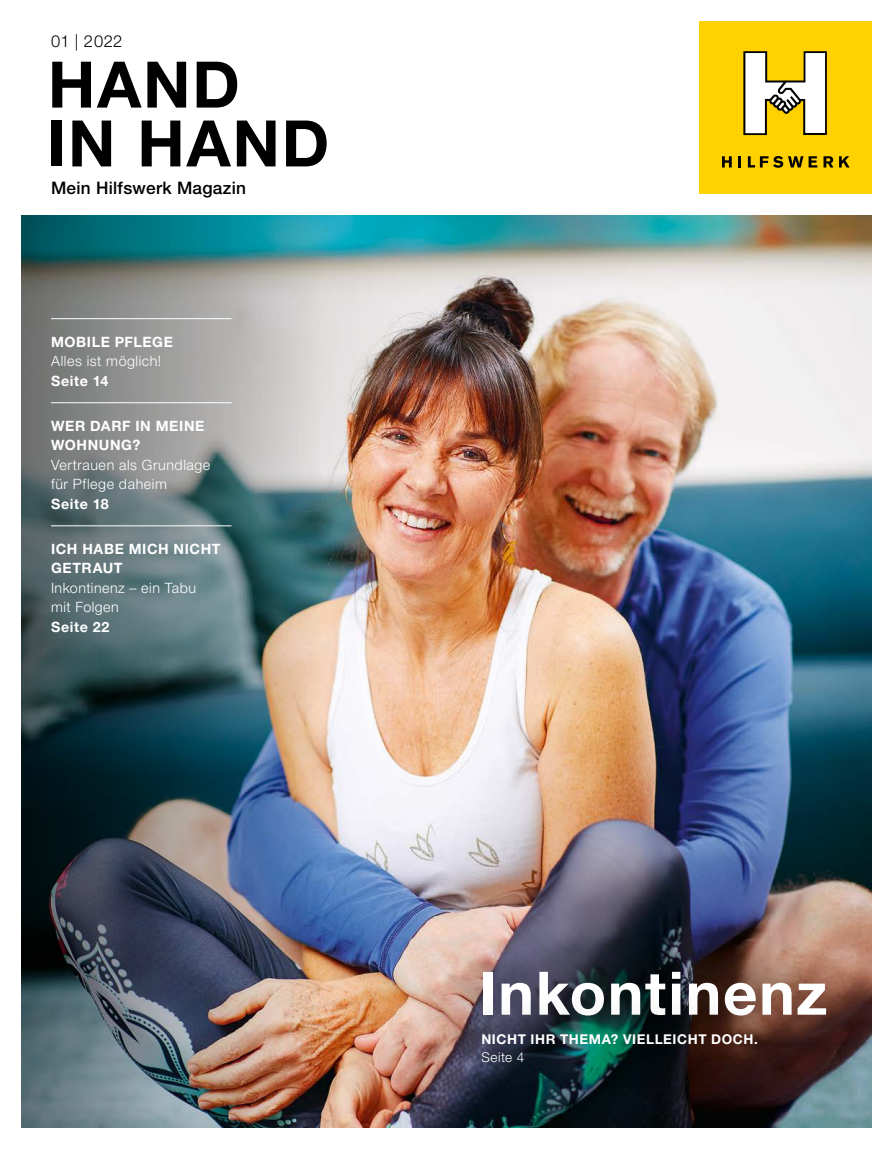
<style>
.page{position:relative;width:893px;height:1149px;background:#fff}
.page>*{position:absolute;margin:0;border:0;box-sizing:border-box;transform-origin:0 0}
.t1{font:700 64.2px/58.8px "Helvetica Neue LT Std";letter-spacing:.03em;color:#000}
.t2{font:700 60px "Helvetica Neue LT Std";letter-spacing:.03em;color:#fff}
.t3{font:500 17.25px "Helvetica Neue LT Std";letter-spacing:.015em;color:#000}
.t4{font:300 16.5px "Helvetica Neue LT Std";letter-spacing:.02em;color:#000}
.t5{font:300 14.25px/19.5px "Helvetica Neue LT Std";letter-spacing:.04em;color:#fff}
.t6{font:700 14.25px/19.5px "Helvetica Neue LT Std";letter-spacing:.045em;color:#fff}
.t7{font:700 13.5px "Helvetica Neue LT Std";letter-spacing:.045em;color:#fff}
.t8{font:300 13.5px "Helvetica Neue LT Std";letter-spacing:.04em;color:#fff}
</style>
<div class="page">
<img style="left:322px;top:215px;width:550px;height:912px">
<img style="left:21px;top:215px;width:301px;height:912px">
<div style="left:699px;top:21px;width:172px;height:173px;background:#ffd100"></div>
<svg style="left:743px;top:51px;width:84px;height:84px"></svg>
<svg style="left:839px;top:156px;width:11px;height:11px"></svg>
<svg style="left:722px;top:156px;width:10px;height:11px"></svg>
<svg style="left:738px;top:156px;width:3px;height:11px"></svg>
<svg style="left:748px;top:156px;width:55px;height:12px"></svg>
<svg style="left:809px;top:156px;width:8px;height:11px"></svg>
<svg style="left:823px;top:156px;width:10px;height:11px"></svg>
<div style="left:436px;top:927px;width:434px;height:134px;background:#000;opacity:.7"></div>
<div style="left:439px;top:987px;width:355px;height:118px;background:#000;opacity:.7"></div>
<hr style="left:51px;top:318px;width:180px;height:1px;background:#fff">
<hr style="left:51px;top:402px;width:180px;height:1px;background:#fff">
<hr style="left:51px;top:525px;width:180px;height:1px;background:#fff">
<p class="t4" style="left:51px;top:31px;width:73px">01 | 2022</p>
<h1 class="t1" style="left:47px;top:54px;width:283px">HAND<br>IN HAND</h1>
<p class="t3" style="left:51px;top:178px;width:196px">Mein Hilfswerk Magazin</p>
<p class="t6" style="left:51px;top:331px;width:123px">MOBILE PFLEGE</p>
<p class="t5" style="left:51px;top:351px;width:112px">Alles ist möglich!</p>
<p class="t6" style="left:51px;top:370px;width:59px">Seite 14</p>
<p class="t6" style="left:51px;top:415px;width:155px">WER DARF IN MEINE<br>WOHNUNG?</p>
<p class="t5" style="left:51px;top:454px;width:161px">Vertrauen als Grundlage für Pflege daheim</p>
<p class="t6" style="left:51px;top:493px;width:59px">Seite 18</p>
<p class="t6" style="left:51px;top:538px;width:171px">ICH HABE MICH NICHT<br>GETRAUT</p>
<p class="t5" style="left:51px;top:577px;width:147px">Inkontinenz – ein Tabu mit Folgen</p>
<p class="t6" style="left:51px;top:616px;width:60px">Seite 22</p>
<h2 class="t2" style="left:479px;top:955px;width:350px">Inkontinenz</h2>
<p class="t7" style="left:481px;top:1030px;width:278px">NICHT IHR THEMA? VIELLEICHT DOCH.</p>
<p class="t8" style="left:481px;top:1048px;width:44px">Seite 4</p>
</div>
